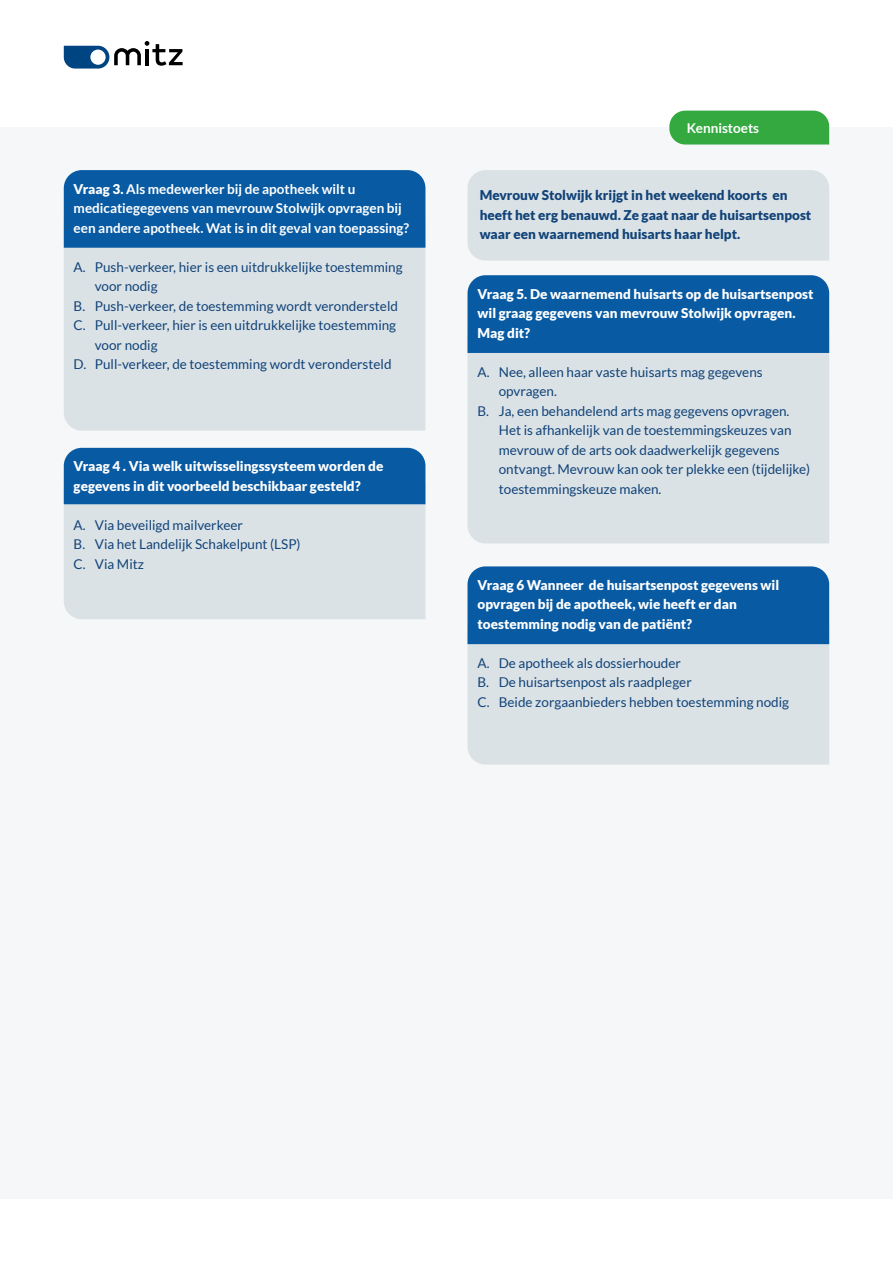
<style>
.page{position:relative;width:893px;height:1263px;background:#fff}
.page>*{position:absolute;margin:0;border:0;box-sizing:border-box;transform-origin:0 0}
.t1{font:13.5px/19.5px "Lato";color:#114378}
.t2{font:900 13.5px/19.5px "Lato";color:#fff}
.t3{font:700 13.5px/19.5px "Lato";color:#fff}
.t4{font:900 13.5px/19.5px "Lato";color:#114378}
.s1{font-weight:900}
</style>
<div class="page">
<div style="left:0;top:128px;width:893px;height:1071px;background:#f5f7f8"></div>
<svg style="left:64px;top:41px;width:119px;height:28px"></svg>
<div style="left:669px;top:111px;width:160px;height:34px;background:#34a940"></div>
<div style="left:64px;top:248px;width:361px;height:183px;background:#dbe2e6"></div>
<div style="left:64px;top:504px;width:361px;height:115px;background:#dbe2e6"></div>
<div style="left:467px;top:353px;width:362px;height:190px;background:#dbe2e6"></div>
<div style="left:467px;top:644px;width:362px;height:121px;background:#dbe2e6"></div>
<div style="left:64px;top:448px;width:361px;height:56px;background:#085aa3"></div>
<div style="left:467px;top:275px;width:362px;height:78px;background:#085aa3"></div>
<div style="left:467px;top:566px;width:362px;height:78px;background:#085aa3"></div>
<div style="left:467px;top:170px;width:362px;height:91px;background:#dbe2e6"></div>
<div style="left:64px;top:170px;width:361px;height:78px;background:#085aa3"></div>
<p class="t3" style="left:74px;top:179px;width:337px"><span class="s1">Vraag 3.</span> Als medewerker bij de apotheek wilt u medicatiegegevens van mevrouw Stolwijk opvragen bij een andere apotheek. Wat is in dit geval van toepassing?</p>
<p class="t1" style="left:74px;top:257px;width:331px">A. Push-verkeer, hier is een uitdrukkelijke toestemming</p>
<p class="t1" style="left:95px;top:276px;width:64px">voor nodig</p>
<p class="t1" style="left:74px;top:296px;width:326px">B. Push-verkeer, de toestemming wordt verondersteld</p>
<p class="t1" style="left:74px;top:315px;width:324px">C. Pull-verkeer, hier is een uitdrukkelijke toestemming</p>
<p class="t1" style="left:95px;top:335px;width:64px">voor nodig</p>
<p class="t1" style="left:74px;top:354px;width:319px">D. Pull-verkeer, de toestemming wordt verondersteld</p>
<p class="t2" style="left:74px;top:456px;width:311px">Vraag 4 . Via welk uitwisselingssysteem worden de gegevens in dit voorbeeld beschikbaar gesteld?</p>
<p class="t1" style="left:74px;top:515px;width:229px">A. Via beveiligd mailverkeer<br>B. Via het Landelijk Schakelpunt (LSP)<br>C. Via Mitz</p>
<p class="t3" style="left:687px;top:118px;width:74px">Kennistoets</p>
<p class="t4" style="left:480px;top:185px;width:333px">Mevrouw Stolwijk krijgt in het weekend koorts en heeft het erg benauwd. Ze gaat naar de huisartsenpost waar een waarnemend huisarts haar helpt.</p>
<p class="t2" style="left:478px;top:284px;width:338px">Vraag 5. De waarnemend huisarts op de huisartsenpost wil graag gegevens van mevrouw Stolwijk opvragen.<br>Mag dit?</p>
<p class="t1" style="left:478px;top:362px;width:287px">A. Nee, alleen haar vaste huisarts mag gegevens</p>
<p class="t1" style="left:499px;top:382px;width:60px">opvragen.</p>
<p class="t1" style="left:478px;top:401px;width:313px">B. Ja, een behandelend arts mag gegevens opvragen.</p>
<p class="t1" style="left:499px;top:421px;width:294px">Het is afhankelijk van de toestemmingskeuzes van</p>
<p class="t1" style="left:499px;top:440px;width:282px">mevrouw of de arts ook daadwerkelijk gegevens</p>
<p class="t1" style="left:499px;top:459px;width:313px">ontvangt. Mevrouw kan ook ter plekke een (tijdelijke)</p>
<p class="t1" style="left:499px;top:479px;width:164px">toestemmingskeuze maken.</p>
<p class="t2" style="left:478px;top:575px;width:303px">Vraag 6 Wanneer de huisartsenpost gegevens wil opvragen bij de apotheek, wie heeft er dan toestemming nodig van de patiënt?</p>
<p class="t1" style="left:478px;top:653px;width:313px">A. De apotheek als dossierhouder<br>B. De huisartsenpost als raadpleger<br>C. Beide zorgaanbieders hebben toestemming nodig</p>
</div>
